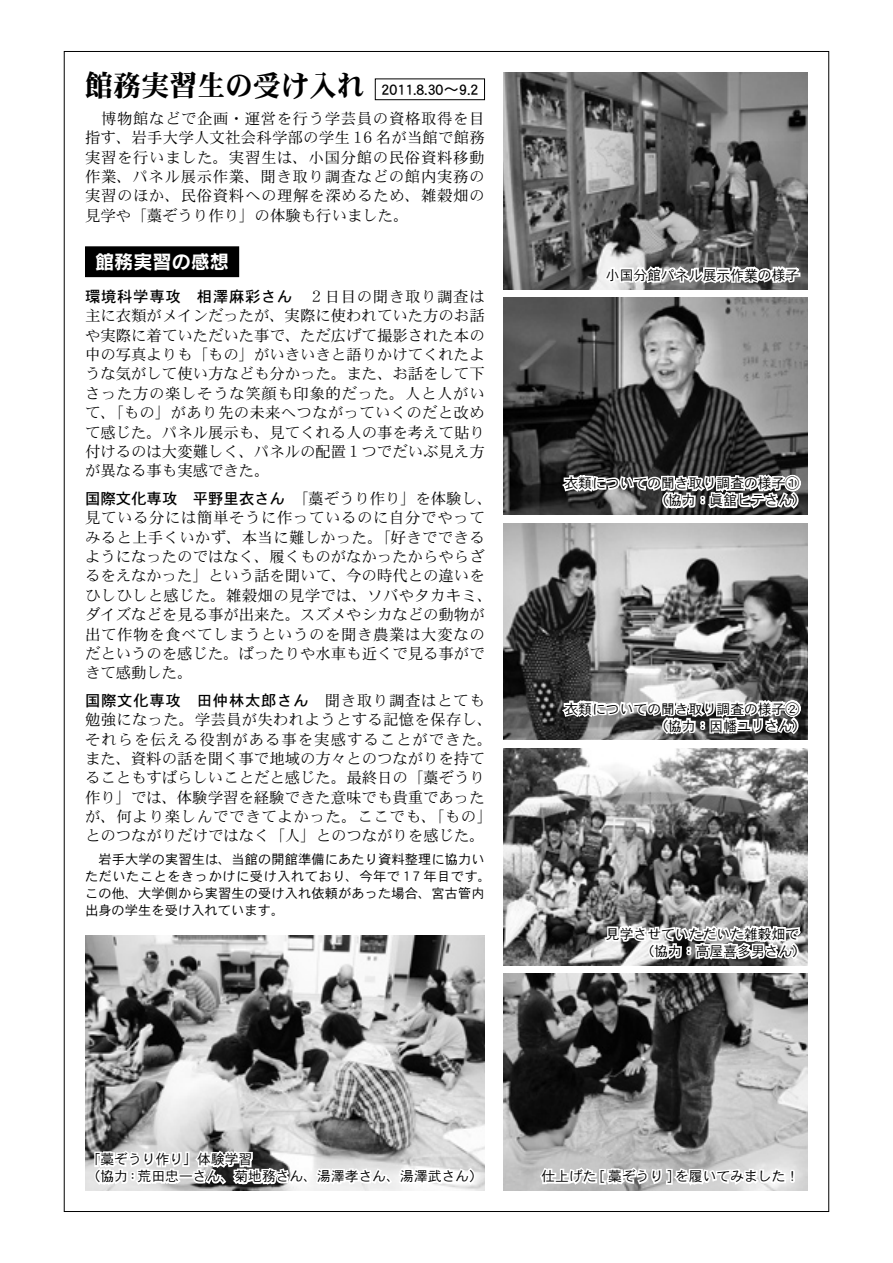
<style>
.page{position:relative;width:893px;height:1263px;background:#fff}
.page>*{position:absolute;margin:0;border:0;box-sizing:border-box;transform-origin:0 0}
.t1{font:19.2px "Rodin CID B";color:#fff}
.t2{font:15.9px "DFHS Gothic Std W5";color:#000}
.t3{font:15.45px/19.4px "DFHS Mincho Std W3";color:#000;text-align:justify}
.t4{font:15.45px "DFHS Gothic Std W5";letter-spacing:.045em;color:#000}
.t5{font:13.8px/17px "DFHS Gothic Std W3";color:#000}
.t6{font:13.35px/17px "DFHS Gothic Std W3";letter-spacing:.005em;color:#000}
.s1{font-family:"DFHS Mincho Std W9";font-size:29.7px}
.s2{font-family:"DFHS Mincho Std W3"}
.s3{font-family:"DFHS Gothic Std W5"}
</style>
<div class="page">
<div style="left:86px;top:247px;width:153px;height:30px;background:#000"></div>
<hr style="left:85px;top:246px;width:154px;height:1px;background:#000">
<svg style="left:85px;top:247px;width:1px;height:29px"></svg>
<hr style="left:85px;top:276px;width:154px;height:1px;background:#000">
<img style="left:504px;top:72px;width:304px;height:217px">
<img style="left:504px;top:298px;width:304px;height:216px">
<img style="left:504px;top:523px;width:304px;height:217px">
<img style="left:504px;top:748px;width:304px;height:217px">
<img style="left:504px;top:974px;width:304px;height:217px">
<img style="left:85px;top:935px;width:400px;height:256px">
<svg style="left:602px;top:252px;width:202px;height:59px"></svg>
<svg style="left:538px;top:461px;width:265px;height:730px;background:#8b8b8b"></svg>
<svg style="left:92px;top:1144px;width:386px;height:68px"></svg>
<div style="left:375px;top:79px;width:110px;height:21px;border:1px solid #000"></div>
<p class="t2" style="left:85px;top:81px;width:395px"><span class="s1">館務実習生の受け入れ</span> 2011.8.30〜9.2</p>
<p class="t3" style="left:85px;top:108px;width:401px;text-indent:16px">博物館などで企画・運営を行う学芸員の資格取得を目指す、岩手大学人文社会科学部の学生１６名が当館で館務実習を行いました。実習生は、小国分館の民俗資料移動作業、パネル展示作業、聞き取り調査などの館内実務の実習のほか、民俗資料への理解を深めるため、雑穀畑の見学や「藁ぞうり作り」の体験も行いました。</p>
<p class="t1" style="left:95px;top:249px;width:135px">館務実習の感想</p>
<p class="t4" style="left:85px;top:288px;width:401px">環境科学専攻　相澤麻彩さん<span class="s2">　２日目の聞き取り調査は</span></p>
<p class="t3" style="left:85px;top:306px;width:401px">主に衣類がメインだったが、実際に使われていた方のお話や実際に着ていただいた事で、ただ広げて撮影された本の中の写真よりも「もの」がいきいきと語りかけてくれたような気がして使い方なども分かった。また、お話をして下さった方の楽しそうな笑顔も印象的だった。人と人がいて、「もの」があり先の未来へつながっていくのだと改めて感じた。パネル展示も、見てくれる人の事を考えて貼り付けるのは大変難しく、パネルの配置１つでだいぶ見え方が異なる事も実感できた。</p>
<p class="t3" style="left:85px;top:489px;width:409px;text-align:left"><span class="s3">国際文化専攻　平野里衣さん</span>　「藁ぞうり作り」を体験し、見ている分には簡単そうに作っているのに自分でやってみると上手くいかず、本当に難しかった。「好きでできるようになったのではなく、履くものがなかったからやらざるをえなかった」という話を聞いて、今の時代との違いをひしひしと感じた。雑穀畑の見学では、ソバやタカキミ、ダイズなどを見る事が出来た。スズメやシカなどの動物が出て作物を食べてしまうというのを聞き農業は大変なのだというのを感じた。ばったりや水車も近くで見る事ができて感動した。</p>
<p class="t4" style="left:85px;top:692px;width:401px">国際文化専攻　田仲林太郎さん<span class="s2">　聞き取り調査はとても</span></p>
<p class="t3" style="left:85px;top:710px;width:409px;text-align:left">勉強になった。学芸員が失われようとする記憶を保存し、それらを伝える役割がある事を実感することができた。また、資料の話を聞く事で地域の方々とのつながりを持てることもすばらしいことだと感じた。最終日の「藁ぞうり作り」では、体験学習を経験できた意味でも貴重であったが、何より楽しんでできてよかった。ここでも、「もの」とのつながりだけではなく「人」とのつながりを感じた。</p>
<p class="t6" style="left:85px;top:850px;width:408px">　岩手大学の実習生は、当館の開館準備にあたり資料整理に協力いただいたことをきっかけに受け入れており、今年で１７年目です。この他、大学側から実習生の受け入れ依頼があった場合、宮古管内出身の学生を受け入れています。</p>
<p class="t5" style="left:606px;top:266px;width:195px">小国分館パネル展示作業の様子</p>
<p class="t5" style="left:654px;top:474px;width:154px;text-indent:-90px">衣類についての聞き取り調査の様子①（協力：眞舘ヒテさん）</p>
<p class="t5" style="left:654px;top:700px;width:154px;text-indent:-90px">衣類についての聞き取り調査の様子②（協力：因幡ユリさん）</p>
<p class="t5" style="left:640px;top:925px;width:167px;text-indent:-35px">見学させていただいた雑穀畑で（協力：高屋喜多男さん）</p>
<p class="t5" style="left:87px;top:1151px;width:398px">「藁ぞうり作り」体験学習<br>（協力：荒田忠一さん、菊地務さん、湯澤孝さん、湯澤武さん）</p>
<p class="t5" style="left:541px;top:1168px;width:259px">仕上げた [ 藁ぞうり ] を履いてみました！</p>
</div>
